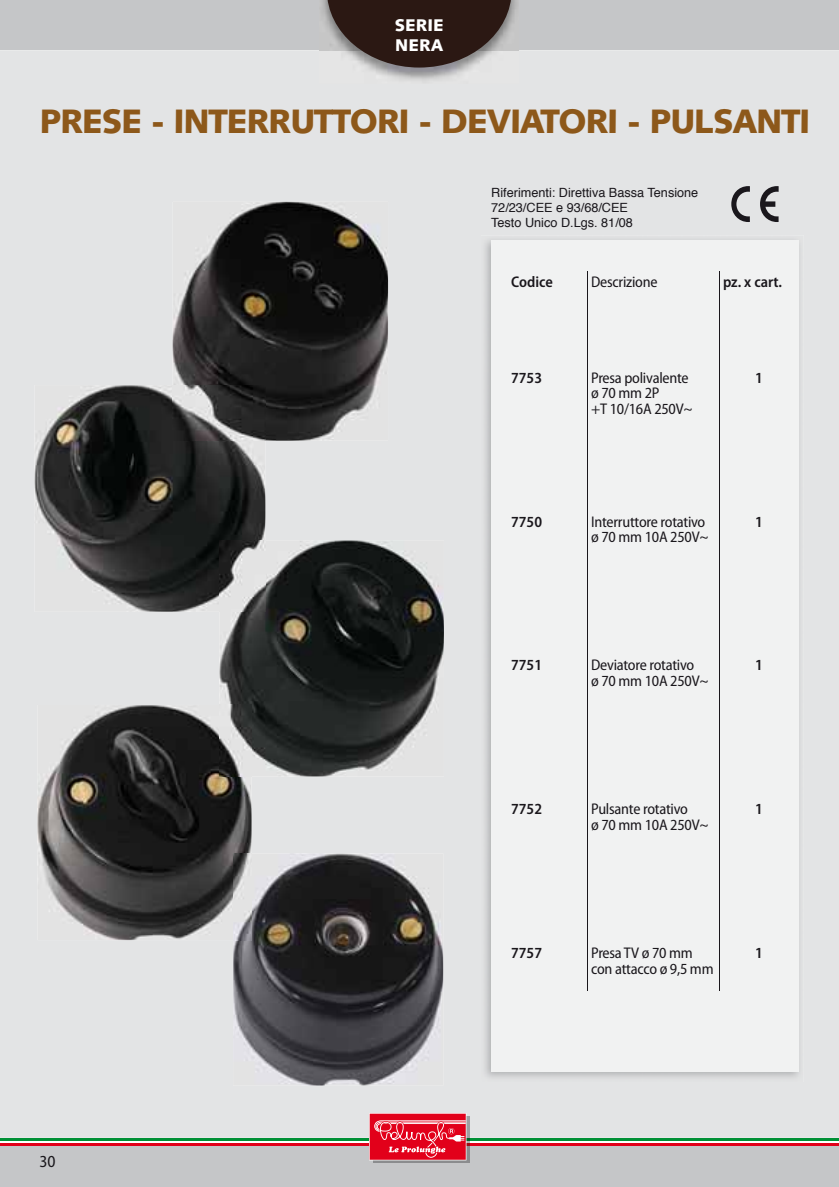
<style>
.page{position:relative;width:839px;height:1187px;background:#fff}
.page>*{position:absolute;margin:0;border:0;box-sizing:border-box;transform-origin:0 0}
.t1{font:900 33.8px "Syntax";letter-spacing:-.04em;color:#8d581a}
.t2{font:900 17px/20.4px "Syntax";color:#fff}
.t3{font:semi-condensed 17px "Myriad Pro";color:#1a171c}
.t4{font:semi-condensed 15.6px/15.6px "Myriad Pro";letter-spacing:-.015em;color:#1a171c}
.t5{font:600 semi-condensed 15.6px "Myriad Pro";color:#1a171c}
.t6{font:12.6px/15.2px "Helvetica";color:#1a171c}
</style>
<div class="page">
<div style="left:0;top:50px;width:839px;height:1088px;background:#e3e4e5"></div>
<div style="left:0;top:1142px;width:839px;height:44px;background:#c5c6c8"></div>
<div style="left:0;top:0;width:839px;height:50px;background:#c5c6c8"></div>
<hr style="left:0;top:1138px;width:839px;height:2px;background:#009036">
<hr style="left:0;top:1140px;width:839px;height:3px;background:#fff">
<hr style="left:0;top:1143px;width:839px;height:3px;background:#e2001a">
<svg style="left:373px;top:1146px;width:96px;height:17px"></svg>
<div style="left:373px;top:1116px;width:96px;height:22px;background:linear-gradient(to bottom,#9ea0a2,#9ea0a2)"></div>
<hr style="left:373px;top:1138px;width:96px;height:2px;background:#006729">
<hr style="left:373px;top:1140px;width:96px;height:3px;background:#b1b3b4">
<hr style="left:373px;top:1143px;width:96px;height:3px;background:#9d0c15">
<svg style="left:369px;top:1113px;width:97px;height:47px;background:#e73146"></svg>
<img style="left:319px;top:0;width:200px;height:83px">
<svg style="left:327px;top:0;width:185px;height:68px;background:#4f403d"></svg>
<img style="left:481px;top:235px;width:323px;height:847px">
<div style="left:491px;top:240px;width:308px;height:831px;background:#f1f2f2"></div>
<svg style="left:587px;top:271px;width:1px;height:96px"></svg>
<svg style="left:719px;top:271px;width:1px;height:96px"></svg>
<hr style="left:587px;top:367px;width:1px;height:48px;background:#1a171c">
<hr style="left:719px;top:367px;width:1px;height:48px;background:#1a171c">
<svg style="left:587px;top:415px;width:1px;height:96px"></svg>
<svg style="left:719px;top:415px;width:1px;height:96px"></svg>
<hr style="left:587px;top:511px;width:1px;height:48px;background:#1a171c">
<hr style="left:719px;top:511px;width:1px;height:48px;background:#1a171c">
<svg style="left:587px;top:559px;width:1px;height:96px"></svg>
<svg style="left:719px;top:559px;width:1px;height:96px"></svg>
<hr style="left:587px;top:655px;width:1px;height:48px;background:#1a171c">
<hr style="left:719px;top:655px;width:1px;height:48px;background:#1a171c">
<svg style="left:587px;top:703px;width:1px;height:96px"></svg>
<svg style="left:719px;top:703px;width:1px;height:96px"></svg>
<hr style="left:587px;top:799px;width:1px;height:48px;background:#1a171c">
<hr style="left:719px;top:799px;width:1px;height:48px;background:#1a171c">
<svg style="left:587px;top:847px;width:1px;height:96px"></svg>
<svg style="left:719px;top:847px;width:1px;height:96px"></svg>
<hr style="left:587px;top:943px;width:1px;height:47px;background:#1a171c">
<hr style="left:719px;top:943px;width:1px;height:47px;background:#1a171c">
<img style="left:35px;top:385px;width:230px;height:227px">
<img style="left:219px;top:540px;width:225px;height:237px">
<img style="left:219px;top:540px;width:46px;height:72px">
<img style="left:37px;top:705px;width:215px;height:235px">
<img style="left:219px;top:705px;width:33px;height:72px">
<img style="left:173px;top:202px;width:215px;height:239px">
<img style="left:173px;top:385px;width:92px;height:56px">
<img style="left:233px;top:853px;width:210px;height:233px">
<img style="left:233px;top:853px;width:19px;height:87px">
<svg style="left:731px;top:186px;width:19px;height:36px"></svg>
<svg style="left:760px;top:186px;width:19px;height:36px"></svg>
<p class="t2" style="left:395px;top:16px;width:50px">SERIE<br>NERA</p>
<h1 class="t1" style="left:40px;top:107px;width:772px">PRESE - INTERRUTTORI - DEVIATORI - PULSANTI</h1>
<p class="t6" style="left:491px;top:186px;width:209px">Riferimenti: Direttiva Bassa Tensione<br>72/23/CEE e 93/68/CEE<br>Testo Unico D.Lgs. 81/08</p>
<p class="t5" style="left:511px;top:275px;width:43px">Codice</p>
<p class="t4" style="left:591px;top:274px;width:68px">Descrizione</p>
<p class="t5" style="left:723px;top:275px;width:61px">pz. x cart.</p>
<p class="t5" style="left:511px;top:371px;width:32px">7753</p>
<p class="t4" style="left:591px;top:370px;width:103px">Presa polivalente ø 70 mm 2P<br>+T 10/16A 250V~</p>
<p class="t5" style="left:755px;top:371px;width:9px">1</p>
<p class="t5" style="left:511px;top:515px;width:32px">7750</p>
<p class="t4" style="left:591px;top:514px;width:119px">Interruttore rotativo ø 70 mm 10A 250V~</p>
<p class="t5" style="left:755px;top:515px;width:9px">1</p>
<p class="t5" style="left:511px;top:659px;width:32px">7751</p>
<p class="t4" style="left:591px;top:658px;width:119px">Deviatore rotativo<br>ø 70 mm 10A 250V~</p>
<p class="t5" style="left:755px;top:659px;width:9px">1</p>
<p class="t5" style="left:511px;top:802px;width:32px">7752</p>
<p class="t4" style="left:591px;top:802px;width:119px">Pulsante rotativo<br>ø 70 mm 10A 250V~</p>
<p class="t5" style="left:755px;top:802px;width:9px">1</p>
<p class="t3" style="left:40px;top:1154px;width:18px">30</p>
<p class="t5" style="left:511px;top:946px;width:32px">7757</p>
<p class="t4" style="left:591px;top:946px;width:124px">Presa TV ø 70 mm con attacco ø 9,5 mm</p>
<p class="t5" style="left:755px;top:946px;width:9px">1</p>
</div>
